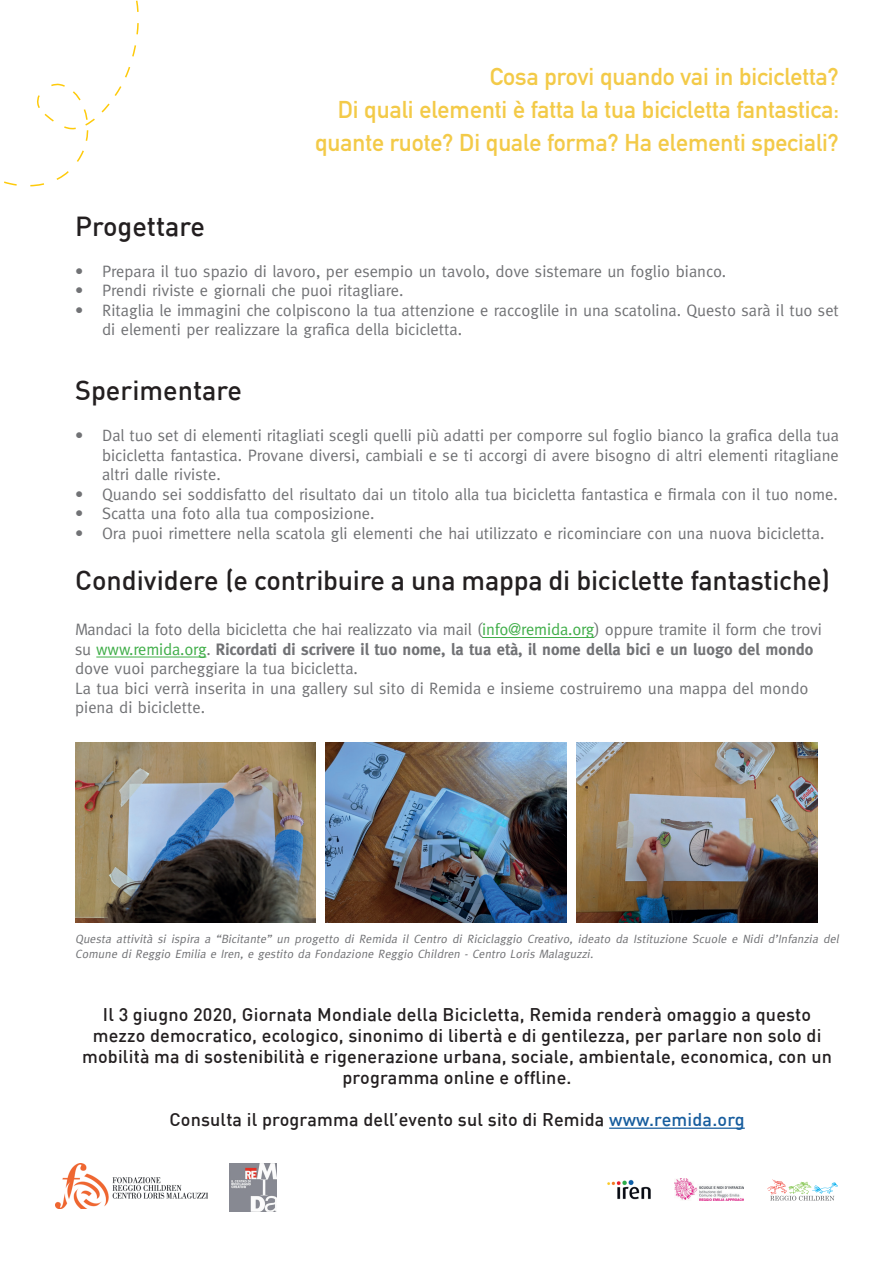
<style>
.page{position:relative;width:893px;height:1263px;background:#fff}
.page>*{position:absolute;margin:0;border:0;box-sizing:border-box;transform-origin:0 0}
.t1{font:500 27px "DIN";letter-spacing:-.01em;color:#231f20}
.t2{font:700 24px/33px "DIN Alternate";color:#f3ca48;text-align:right}
.t3{font:500 18px/21px "DIN";letter-spacing:.01em;color:#231f20;text-align:center}
.t4{font:16.5px/19.5px "Meta";color:#717275}
.t5{font:italic 12px/15px "Meta";color:#717275}
.s1{color:#40ae49}
.s2{font-weight:700}
.s3{color:#175d9e}
</style>
<div class="page">
<hr style="left:482px;top:637px;width:112px;height:1px;background:#40ae49">
<hr style="left:96px;top:657px;width:110px;height:1px;background:#40ae49">
<hr style="left:609px;top:1127px;width:136px;height:2px;background:#175d9e">
<img style="left:75px;top:742px;width:241px;height:181px">
<img style="left:326px;top:742px;width:241px;height:181px">
<img style="left:577px;top:742px;width:240px;height:181px">
<svg style="left:4px;top:0;width:135px;height:187px"></svg>
<img style="left:230px;top:1163px;width:47px;height:49px">
<img style="left:607px;top:1180px;width:44px;height:20px">
<svg style="left:767px;top:1179px;width:71px;height:21px"></svg>
<img style="left:675px;top:1178px;width:69px;height:22px">
<img style="left:55px;top:1163px;width:152px;height:45px">
<h2 class="t2" style="left:315px;top:59px;width:525px">Cosa provi quando vai in bicicletta?<br>Di quali elementi è fatta la tua bicicletta fantastica: quante ruote? Di quale forma? Ha elementi speciali?</h2>
<h1 class="t1" style="left:75px;top:208px;width:132px">Progettare</h1>
<p class="t4" style="left:75px;top:261px;width:653px">• Prepara il tuo spazio di lavoro, per esempio un tavolo, dove sistemare un foglio bianco.</p>
<p class="t4" style="left:75px;top:280px;width:330px">• Prendi riviste e giornali che puoi ritagliare.</p>
<p class="t4" style="left:102px;top:300px;width:738px;text-indent:-27px">• Ritaglia le immagini che colpiscono la tua attenzione e raccoglile in una scatolina. Questo sarà il tuo set di elementi per realizzare la grafica della bicicletta.</p>
<h1 class="t1" style="left:75px;top:373px;width:168px">Sperimentare</h1>
<p class="t4" style="left:102px;top:425px;width:738px;text-align:justify;text-indent:-27px">• Dal tuo set di elementi ritagliati scegli quelli più adatti per comporre sul foglio bianco la grafica della tua bicicletta fantastica. Provane diversi, cambiali e se ti accorgi di avere bisogno di altri elementi ritagliane altri dalle riviste.</p>
<p class="t4" style="left:75px;top:484px;width:764px">• Quando sei soddisfatto del risultato dai un titolo alla tua bicicletta fantastica e firmala con il tuo nome.</p>
<p class="t4" style="left:75px;top:503px;width:301px">• Scatta una foto alla tua composizione.</p>
<p class="t4" style="left:75px;top:523px;width:751px">• Ora puoi rimettere nella scatola gli elementi che hai utilizzato e ricominciare con una nuova bicicletta.</p>
<h1 class="t1" style="left:75px;top:563px;width:756px">Condividere (e contribuire a una mappa di biciclette fantastiche)</h1>
<p class="t4" style="left:75px;top:619px;width:748px">Mandaci la foto della bicicletta che hai realizzato via mail (<span class="s1">info@remida.org</span>) oppure tramite il form che trovi su <span class="s1">www.remida.org</span>. <span class="s2">Ricordati di scrivere il tuo nome, la tua età, il nome della bici e un luogo del mondo </span>dove vuoi parcheggiare la tua bicicletta.<br>La tua bici verrà inserita in una gallery sul sito di Remida e insieme costruiremo una mappa del mondo piena di biciclette.</p>
<p class="t5" style="left:75px;top:931px;width:768px">Questa attività si ispira a “Bicitante” un progetto di Remida il Centro di Riciclaggio Creativo, ideato da Istituzione Scuole e Nidi d’Infanzia del<br>Comune di Reggio Emilia e Iren, e gestito da Fondazione Reggio Children - Centro Loris Malaguzzi.</p>
<p class="t3" style="left:82px;top:1003px;width:751px">Il 3 giugno 2020, Giornata Mondiale della Bicicletta, Remida renderà omaggio a questo mezzo democratico, ecologico, sinonimo di libertà e di gentilezza, per parlare non solo di mobilità ma di sostenibilità e rigenerazione urbana, sociale, ambientale, economica, con un programma online e offline.</p>
<p class="t3" style="left:169px;top:1108px;width:577px">Consulta il programma dell’evento sul sito di Remida <span class="s3">www.remida.org</span></p>
</div>
